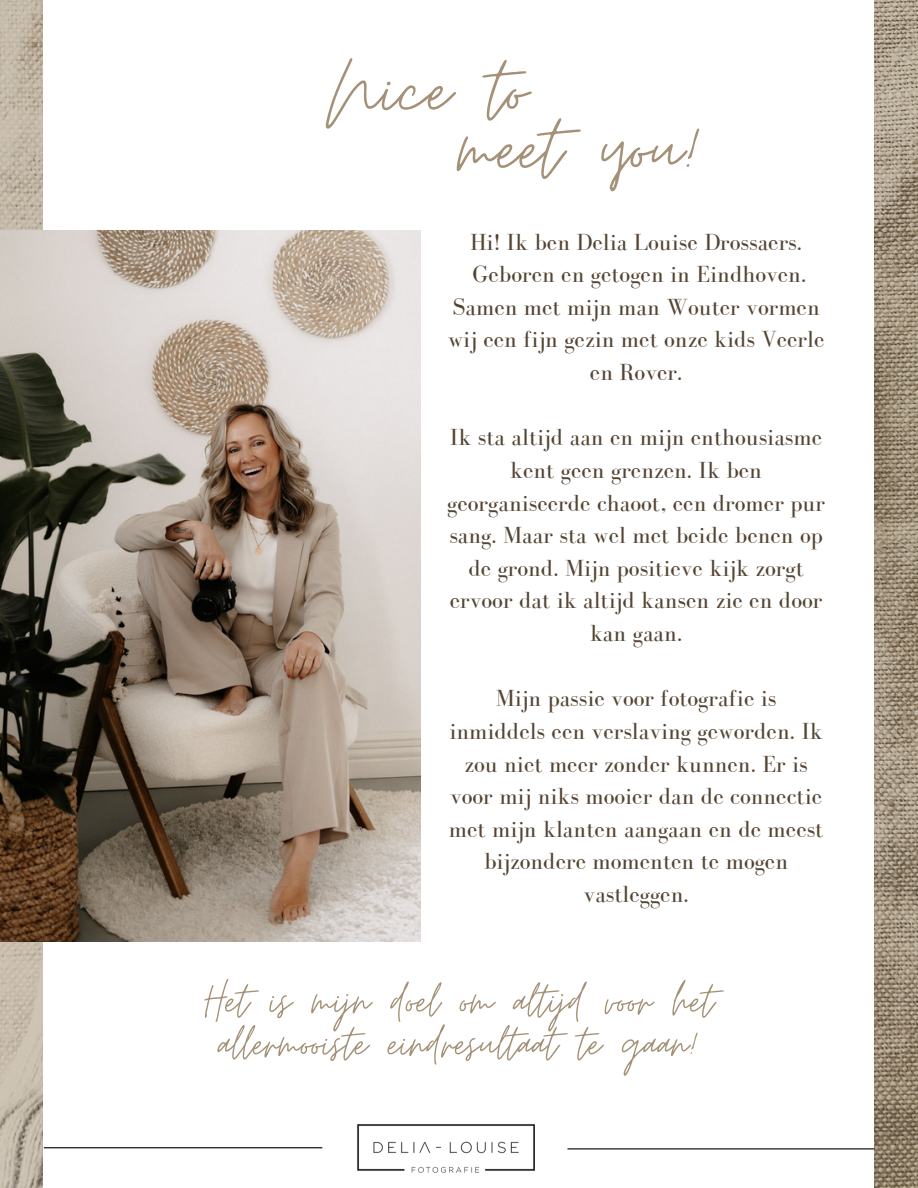
<style>
.page{position:relative;width:918px;height:1188px;background:#fff}
.page>*{position:absolute;margin:0;border:0;box-sizing:border-box;transform-origin:0 0}
.t1{font:97.5px "Moon Time";color:#a49177}
.t2{font:54.15px/42.8px "Moon Time";color:#a49177}
.t3{font:24px/32.7px "Bodoni FLF";color:#544433;text-align:center}
</style>
<div class="page">
<img style="left:0;top:0;width:918px;height:1188px">
<div style="left:44px;top:0;width:830px;height:1188px;background:#fff"></div>
<img style="left:0;top:230px;width:421px;height:711px">
<hr style="left:44px;top:1147px;width:278px;height:1px;background:#000">
<img style="left:357px;top:1124px;width:178px;height:49px">
<hr style="left:567px;top:1148px;width:307px;height:1px;background:#000">
<p class="t1" style="left:326px;top:31px;width:203px">Nice to</p>
<h1 class="t1" style="left:458px;top:89px;width:247px">meet you!</h1>
<p class="t3" style="left:470px;top:225px;width:333px">Hi! Ik ben Delia Louise Drossaers.</p>
<p class="t3" style="left:448px;top:258px;width:378px">Geboren en getogen in Eindhoven.<br>Samen met mijn man Wouter vormen wij een fijn gezin met onze kids Veerle en Rover.</p>
<p class="t3" style="left:447px;top:421px;width:379px">Ik sta altijd aan en mijn enthousiasme kent geen grenzen. Ik ben georganiseerde chaoot, een dromer pur sang. Maar sta wel met beide benen op de grond. Mijn positieve kijk zorgt ervoor dat ik altijd kansen zie en door kan gaan.</p>
<p class="t3" style="left:449px;top:682px;width:376px">Mijn passie voor fotografie is inmiddels een verslaving geworden. Ik zou niet meer zonder kunnen. Er is voor mij niks mooier dan de connectie met mijn klanten aangaan en de meest bijzondere momenten te mogen vastleggen.</p>
<p class="t2" style="left:204px;top:980px;width:511px">Het is mijn doel om altijd voor het allermooiste eindresultaat te gaan!</p>
</div>
